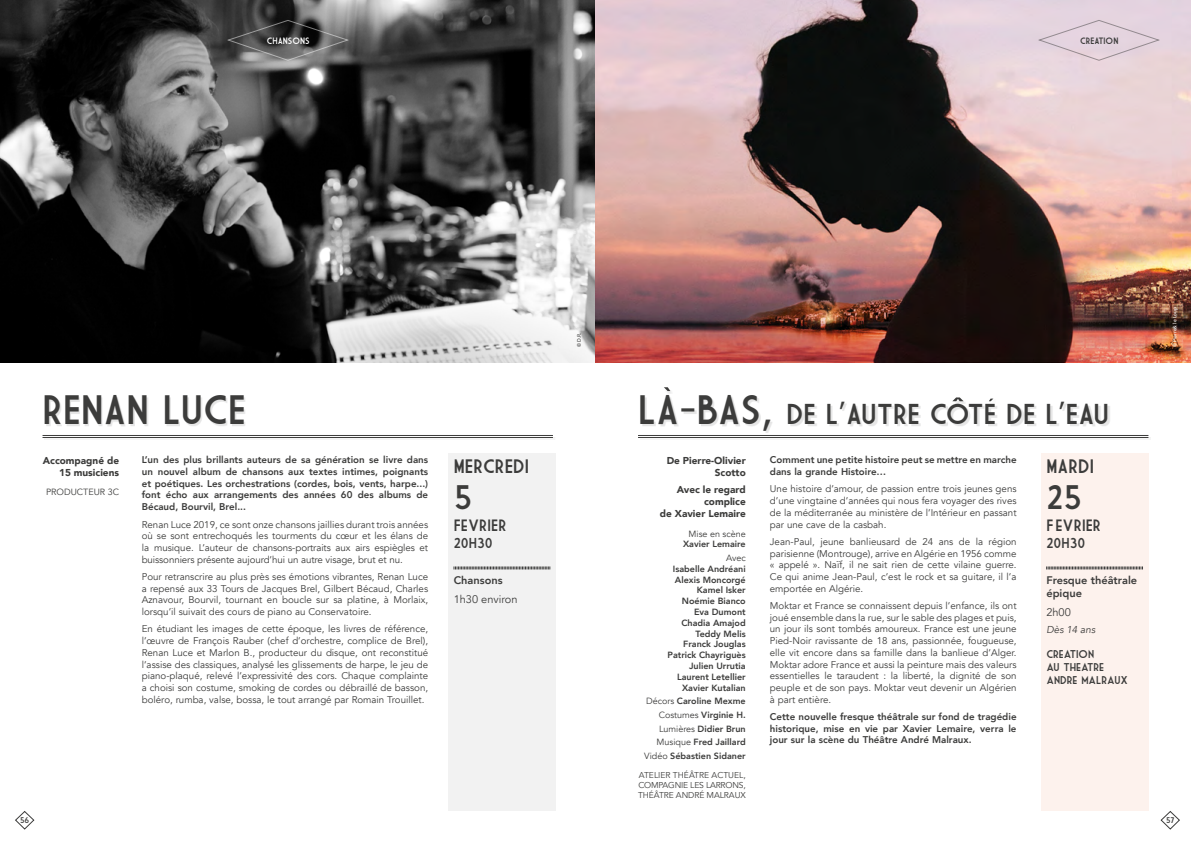
<style>
.page{position:relative;width:1191px;height:842px;background:#fff}
.page>*{position:absolute;margin:0;border:0;box-sizing:border-box;transform-origin:0 0}
._01_TITRE{font:40px "Market Deco";color:#3c3c3b}
._02_DATE{font:33px "Market Deco";color:#3c3c3b}
._01_TITRE-2{font:28px "Market Deco";color:#3c3c3b}
._01_JOUR{font:19px "Market Deco";color:#3c3c3b}
._03_MOIS{font:16px "Market Deco";color:#3c3c3b}
._04_HEURE{font:14px "Market Deco";color:#3c3c3b}
._05_STYLE_PUBLIC{font:800 11px/13.2px "Avenir";color:#3c3c3b}
._08_SUCCES{font:11px/13.2px "Market Deco";color:#3c3c3b}
._06_DUREE{font:11px "Avenir";color:#3c3c3b}
._03_AUTEUR{font:900 10px/12px "Avenir";color:#3c3c3b;text-align:right}
._07_PUBLIC{font:italic 10px "Avenir";color:#3c3c3b}
._02B_BODY{font:9.8px/11.7px "Avenir";color:#3c3c3b;text-align:justify}
._02A_BODY_CHAPEAU{font:800 9.8px/11.7px "Avenir";color:#3c3c3b;text-align:justify}
._04_DISTRIBUTION{font:800 9px/10.8px "Avenir";color:#3c3c3b;text-align:right}
._04_DISTRIBUTION-2{font:9px "Avenir";color:#3c3c3b}
._04B_STYLE{font:9px "Market Deco";color:#fff}
._04B_STYLE-2{font:9px "Market Deco";color:#3c3c3b}
.Production{font:8.5px/10.2px "Avenir";letter-spacing:-.01em;color:#3c3c3b;text-align:justify}
.t1{font:8px "Market Deco";color:#3c3c3b}
.t2{font:500 5px "Avenir";color:#fff}
.t3{font:500 5px "Avenir";color:#3c3c3b}
.s1{font-size:40px}
.s2{font-weight:400}
</style>
<div class="page">
<div style="left:448px;top:454px;width:108px;height:357px;background:#f2f2f2"></div>
<svg style="left:454px;top:566px;width:96px;height:3px"></svg>
<img style="left:0;top:0;width:1191px;height:363px">
<svg style="left:227px;top:19px;width:124px;height:42px;background:#595959"></svg>
<div style="left:44px;top:397px;width:511px;height:43px;background:#000;opacity:.1"></div>
<hr style="left:43px;top:435px;width:510px;height:1px;background:#3c3c3b">
<hr style="left:43px;top:437px;width:510px;height:1px;background:#3c3c3b">
<div style="left:1040px;top:454px;width:108px;height:357px;background:#fdf2ed"></div>
<svg style="left:1046px;top:566px;width:97px;height:3px"></svg>
<svg style="left:1038px;top:19px;width:123px;height:42px;background:#e1d0da"></svg>
<div style="left:640px;top:397px;width:511px;height:43px;background:#000;opacity:.1"></div>
<hr style="left:638px;top:435px;width:510px;height:1px;background:#3c3c3b">
<hr style="left:638px;top:437px;width:510px;height:1px;background:#3c3c3b">
<div style="left:954px;top:399px;width:11px;height:5px;background:#000;opacity:.1"></div>
<svg style="left:952px;top:397px;width:11px;height:4px"></svg>
<svg style="left:664px;top:387px;width:8px;height:6px"></svg>
<svg style="left:988px;top:399px;width:7px;height:4px"></svg>
<svg style="left:15px;top:811px;width:20px;height:19px"></svg>
<svg style="left:1160px;top:811px;width:20px;height:19px"></svg>
<p class="_04B_STYLE" style="left:267px;top:36px;width:45px">CHANSONS</p>
<p class="_04B_STYLE-2" style="left:1080px;top:36px;width:40px">CREATION</p>
<p class="t3" style="left:575px;top:347px;width:16px;rotate:-90deg">© D.R.</p>
<p class="t2" style="left:1170px;top:347px;width:42px;rotate:-90deg">© Pierre&amp; le Loup</p>
<p class="_01_TITRE" style="left:43px;top:387px;width:205px">RENAN LUCE</p>
<p class="_01_TITRE-2" style="left:638px;top:398px;width:472px"><span class="s1">LA-BAS,</span> DE L’AUTRE COTE DE L’EAU</p>
<p class="_03_AUTEUR" style="left:43px;top:454px;width:78px">Accompagné de<br>15 musiciens</p>
<p class="_04_DISTRIBUTION-2" style="left:46px;top:486px;width:75px">PRODUCTEUR 3C</p>
<p class="_02A_BODY_CHAPEAU" style="left:142px;top:454px;width:288px">L’un des plus brillants auteurs de sa génération se livre dans un nouvel album de chansons aux textes intimes, poignants et poétiques. Les orchestrations (cordes, bois, vents, harpe...) font écho aux arrangements des années 60 des albums de Bécaud, Bourvil, Brel...</p>
<p class="_02B_BODY" style="left:142px;top:518px;width:288px">Renan Luce 2019, ce sont onze chansons jaillies durant trois années où se sont entrechoqués les tourments du cœur et les élans de la musique. L’auteur de chansons-portraits aux airs espiègles et buissonniers présente aujourd’hui un autre visage, brut et nu.</p>
<p class="_02B_BODY" style="left:142px;top:571px;width:288px">Pour retranscrire au plus près ses émotions vibrantes, Renan Luce a repensé aux 33 Tours de Jacques Brel, Gilbert Bécaud, Charles Aznavour, Bourvil, tournant en boucle sur sa platine, à Morlaix, lorsqu’il suivait des cours de piano au Conservatoire.</p>
<p class="_02B_BODY" style="left:142px;top:623px;width:288px">En étudiant les images de cette époque, les livres de référence, l’œuvre de François Rauber (chef d’orchestre, complice de Brel), Renan Luce et Marlon B., producteur du disque, ont reconstitué l’assise des classiques, analysé les glissements de harpe, le jeu de piano-plaqué, relevé l’expressivité des cors. Chaque complainte a choisi son costume, smoking de cordes ou débraillé de basson, boléro, rumba, valse, bossa, le tout arrangé par Romain Trouillet.</p>
<p class="_01_JOUR" style="left:454px;top:456px;width:77px">MERCREDI</p>
<p class="_02_DATE" style="left:454px;top:479px;width:20px">5</p>
<p class="_03_MOIS" style="left:454px;top:516px;width:54px">FEVRIER</p>
<p class="_04_HEURE" style="left:454px;top:535px;width:40px">20H30</p>
<p class="_05_STYLE_PUBLIC" style="left:454px;top:573px;width:50px">Chansons</p>
<p class="_06_DUREE" style="left:454px;top:592px;width:65px">1h30 environ</p>
<p class="_03_AUTEUR" style="left:666px;top:454px;width:81px">De Pierre-Olivier<br>Scotto</p>
<p class="_03_AUTEUR" style="left:660px;top:483px;width:87px">Avec le regard complice<br>de Xavier Lemaire</p>
<p class="_04_DISTRIBUTION" style="left:683px;top:528px;width:64px"><span class="s2">Mise en scène<br></span>Xavier Lemaire</p>
<p class="_04_DISTRIBUTION-2" style="left:726px;top:552px;width:21px">Avec</p>
<p class="_04_DISTRIBUTION" style="left:667px;top:563px;width:80px">Isabelle Andréani<br>Alexis Moncorgé<br>Kamel Isker<br>Noémie Bianco<br>Eva Dumont<br>Chadia Amajod<br>Teddy Melis<br>Franck Jouglas<br>Patrick Chayriguès<br>Julien Urrutia<br>Laurent Letellier<br>Xavier Kutalian</p>
<p class="_04_DISTRIBUTION" style="left:646px;top:696px;width:101px"><span class="s2">Décors</span> Caroline Mexme</p>
<p class="_04_DISTRIBUTION" style="left:659px;top:709px;width:88px"><span class="s2">Costumes</span> Virginie H.</p>
<p class="_04_DISTRIBUTION" style="left:659px;top:723px;width:88px"><span class="s2">Lumières</span> Didier Brun</p>
<p class="_04_DISTRIBUTION" style="left:656px;top:737px;width:91px"><span class="s2">Musique</span> Fred Jaillard</p>
<p class="_04_DISTRIBUTION" style="left:644px;top:750px;width:103px"><span class="s2">Vidéo</span> Sébastien Sidaner</p>
<p class="Production" style="left:638px;top:770px;width:109px">ATELIER THÉÂTRE ACTUEL, COMPAGNIE LES LARRONS, THÉÂTRE ANDRÉ MALRAUX</p>
<p class="_02A_BODY_CHAPEAU" style="left:770px;top:454px;width:248px">Comment une petite histoire peut se mettre en marche dans la grande Histoire…</p>
<p class="_02B_BODY" style="left:770px;top:483px;width:248px">Une histoire d’amour, de passion entre trois jeunes gens d’une vingtaine d’années qui nous fera voyager des rives de la méditerranée au ministère de l’Intérieur en passant par une cave de la casbah.</p>
<p class="_02B_BODY" style="left:770px;top:536px;width:248px">Jean-Paul, jeune banlieusard de 24 ans de la région parisienne (Montrouge), arrive en Algérie en 1956 comme « appelé ». Naïf, il ne sait rien de cette vilaine guerre.<br>Ce qui anime Jean-Paul, c’est le rock et sa guitare, il l’a emportée en Algérie.</p>
<p class="_02B_BODY" style="left:770px;top:600px;width:248px">Moktar et France se connaissent depuis l’enfance, ils ont joué ensemble dans la rue, sur le sable des plages et puis, un jour ils sont tombés amoureux. France est une jeune Pied-Noir ravissante de 18 ans, passionnée, fougueuse, elle vit encore dans sa famille dans la banlieue d’Alger.<br>Moktar adore France et aussi la peinture mais des valeurs essentielles le taraudent : la liberté, la dignité de son peuple et de son pays. Moktar veut devenir un Algérien à part entière.</p>
<p class="_02A_BODY_CHAPEAU" style="left:770px;top:711px;width:248px">Cette nouvelle fresque théâtrale sur fond de tragédie historique, mise en vie par Xavier Lemaire, verra le jour sur la scène du Théâtre André Malraux.</p>
<p class="_01_JOUR" style="left:1046px;top:456px;width:49px">MARDI</p>
<p class="_02_DATE" style="left:1046px;top:479px;width:37px">25</p>
<p class="_03_MOIS" style="left:1046px;top:516px;width:56px">FÉEVRIER</p>
<p class="_04_HEURE" style="left:1046px;top:535px;width:40px">20H30</p>
<p class="_05_STYLE_PUBLIC" style="left:1046px;top:573px;width:92px">Fresque théâtrale épique</p>
<p class="_06_DUREE" style="left:1046px;top:605px;width:26px">2h00</p>
<p class="_07_PUBLIC" style="left:1046px;top:624px;width:50px">Dès 14 ans</p>
<p class="_08_SUCCES" style="left:1046px;top:647px;width:83px">CREATION<br>AU THEATRE<br>ANDRE MALRAUX</p>
<p class="t1" style="left:20px;top:816px;width:11px">56</p>
<p class="t1" style="left:1166px;top:816px;width:10px">57</p>
</div>
